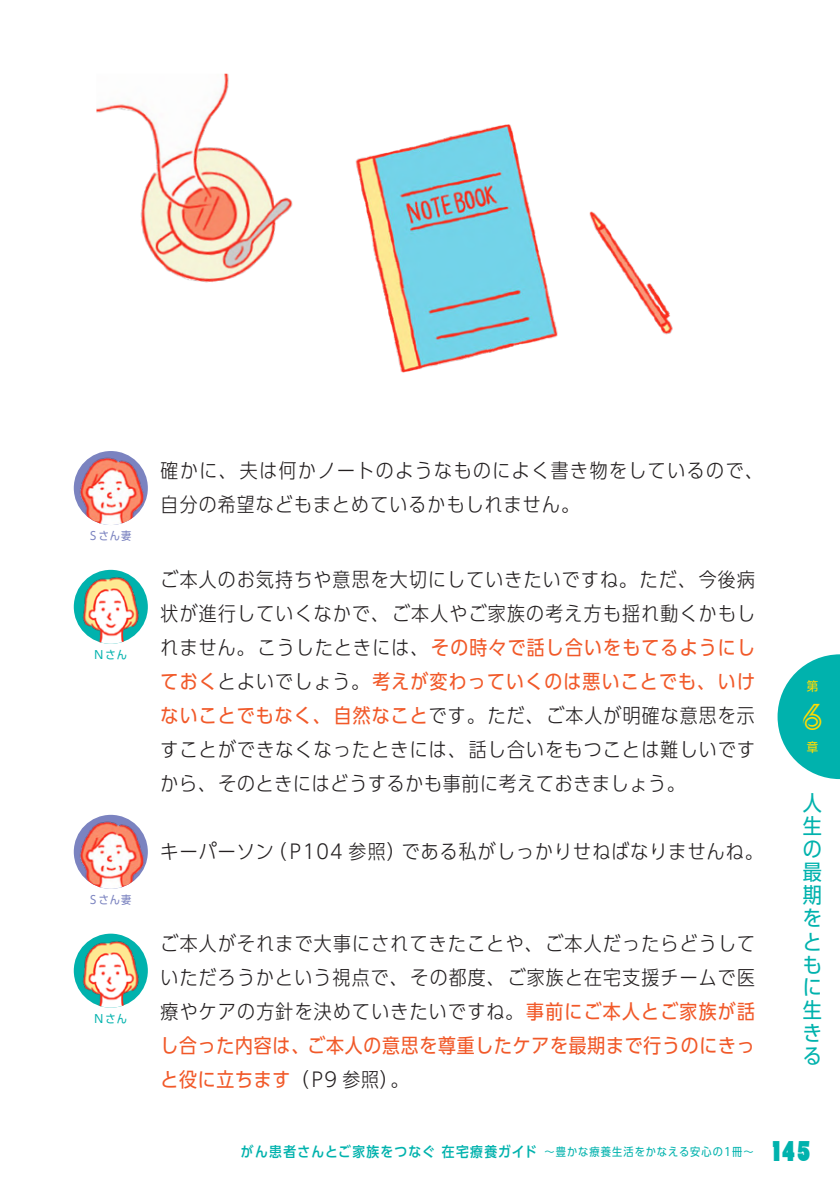
<style>
.page{position:relative;width:840px;height:1191px;background:#fff}
.page>*{position:absolute;margin:0;border:0;box-sizing:border-box;transform-origin:0 0}
.t1{font:39.6px "Continuo";color:#ffdc01}
.t2{font:27px "Poplar Std";color:#00b2ad}
.t3{font:21.2px/23px "UD Shin Go C Oniz Pr 6 N";color:#00b2ad;text-align:justify}
.t4{font:300 19.8px/34px "UD Shin Go C Oniz Pr 6 N";letter-spacing:.06em;color:#231f20;text-align:justify}
.t5{font:300 19.8px/34px "UD Shin Go C Oniz Pr 6 N";letter-spacing:.08em;color:#231f20}
.t6{font:500 14.2px "UD Shin Go C Oniz Pr 6 N";letter-spacing:.085em;color:#00b2ad}
.t7{font:12.8px "UD Shin Go C Oniz Pr 6 N";color:#ffdc01}
.t8{font:11.4px "UD Shin Go C Oniz Pr 6 N";letter-spacing:.1em;color:#7b83c0}
.t9{font:11.4px "UD Shin Go C Oniz Pr 6 N";letter-spacing:.145em;color:#00b2ad}
.s1{font-weight:400;color:#f15929}
.s2{font-weight:400;font-size:11.4px}
</style>
<div class="page">
<img style="left:355px;top:124px;width:318px;height:249px">
<img style="left:96px;top:74px;width:197px;height:209px">
<img style="left:74px;top:451px;width:74px;height:74px;border-radius:37px">
<img style="left:74px;top:815px;width:74px;height:74px;border-radius:37px">
<img style="left:74px;top:570px;width:74px;height:74px;border-radius:37px">
<img style="left:74px;top:933px;width:74px;height:74px;border-radius:37px">
<svg style="left:777px;top:654px;width:62px;height:125px"></svg>
<p class="t8" style="left:90px;top:526px;width:43px">Sさん妻</p>
<p class="t9" style="left:95px;top:645px;width:34px">Nさん</p>
<p class="t8" style="left:90px;top:890px;width:43px">Sさん妻</p>
<p class="t9" style="left:95px;top:1009px;width:34px">Nさん</p>
<p class="t5" style="left:160px;top:452px;width:603px">確かに、夫は何かノートのようなものによく書き物をしているので、自分の希望などもまとめているかもしれません。</p>
<p class="t4" style="left:160px;top:562px;width:595px">ご本人のお気持ちや意思を大切にしていきたいですね。ただ、今後病状が進行していくなかで、ご本人やご家族の考え方も揺れ動くかもしれません。こうしたときには、<span class="s1">その時々で話し合いをもてるようにしておく</span>とよいでしょう。<span class="s1">考えが変わっていくのは悪いことでも、いけないことでもなく、自然なこと</span>です。ただ、ご本人が明確な意思を示すことができなくなったときには、話し合いをもつことは難しいですから、そのときにはどうするかも事前に考えておきましょう。</p>
<p class="t4" style="left:160px;top:833px;width:603px">キーパーソン（P104 参照）である私がしっかりせねばなりませんね。</p>
<p class="t4" style="left:160px;top:925px;width:595px">ご本人がそれまで大事にされてきたことや、ご本人だったらどうしていただろうかという視点で、その都度、ご家族と在宅支援チームで医療やケアの方針を決めていきたいですね。<span class="s1">事前にご本人とご家族が話し合った内容は、ご本人の意思を尊重したケアを最期まで行うのにきっと役に立ちます</span>（P9 参照）。</p>
<p class="t7" style="left:806px;top:676px;width:13px">第</p>
<h1 class="t1" style="left:801px;top:697px;width:23px">6</h1>
<p class="t7" style="left:806px;top:736px;width:13px">章</p>
<p class="t3" style="left:802px;top:790px;width:20px">人生の最期をともに生きる</p>
<p class="t6" style="left:241px;top:1139px;width:514px">がん患者さんとご家族をつなぐ 在宅療養ガイド <span class="s2">～豊かな療養生活をかなえる安心の1冊～</span></p>
<h2 class="t2" style="left:772px;top:1136px;width:39px">145</h2>
</div>
